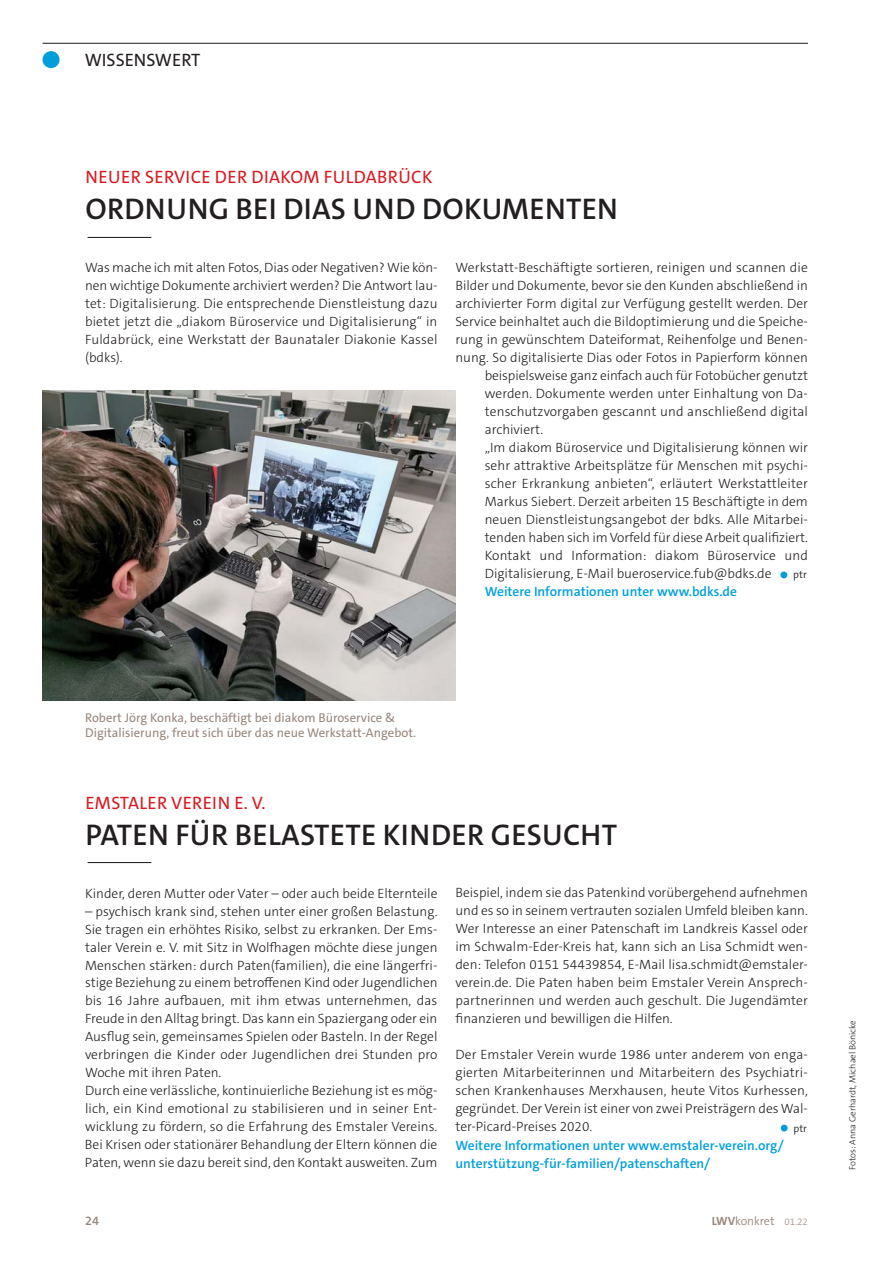
<style>
.page{position:relative;width:893px;height:1263px;background:#fff}
.page>*{position:absolute;margin:0;border:0;box-sizing:border-box;transform-origin:0 0}
.t1{font:600 30px "The Sans C5";letter-spacing:.01em;color:#231f20}
.t2{font:18px "The Sans C5";letter-spacing:.02em;color:#d81920}
.t3{font:18px "The Sans C5";color:#231f20}
.t4{font:300 13.5px/18px "The Sans C5";color:#231f20;text-align:justify}
.t5{font:600 13.5px/18px "The Sans C5";color:#009fdb}
.t6{font:12.75px/15.3px "The Sans C5";color:#99877c}
.t7{font:600 12.75px "The Sans C5";color:#99877c}
.t8{font:300 12px "The Sans C5";color:#99877c}
.t9{font:300 10.5px "The Sans C5";color:#231f20}
.t10{font:300 9px "The Sans C5";color:#231f20}
.s1{font-weight:700}
.s2{font-size:9.75px}
</style>
<div class="page">
<hr style="left:43px;top:43px;width:765px;height:1px;background:#231f20">
<div style="left:43px;top:51px;width:17px;height:17px;background:#009fdb;border-radius:50%"></div>
<hr style="left:88px;top:237px;width:63px;height:1px;background:#231f20">
<div style="left:780px;top:571px;width:7px;height:7px;background:#009fdb;border-radius:50%"></div>
<img style="left:43px;top:391px;width:412px;height:309px">
<hr style="left:88px;top:862px;width:63px;height:1px;background:#231f20">
<div style="left:781px;top:1125px;width:7px;height:6px;background:#009fdb;border-radius:50%"></div>
<h2 class="t3" style="left:85px;top:51px;width:117px">WISSENSWERT</h2>
<h1 class="t2" style="left:85px;top:168px;width:349px">NEUER SERVICE DER DIAKOM FULDABRÜCK</h1>
<h1 class="t1" style="left:85px;top:194px;width:534px">ORDNUNG BEI DIAS UND DOKUMENTEN</h1>
<p class="t4" style="left:85px;top:259px;width:354px">Was mache ich mit alten Fotos, Dias oder Negativen? Wie kön&shy;nen wichtige Dokumente archiviert werden? Die Antwort lau&shy;tet: Digitalisierung. Die entsprechende Dienstleistung dazu bietet jetzt die „diakom Büroservice und Digitalisierung“ in Fuldabrück, eine Werkstatt der Baunataler Diakonie Kassel (bdks).</p>
<p class="t4" style="left:455px;top:259px;width:354px">Werkstatt-Beschäftigte sortieren, reinigen und scannen die</p>
<p class="t4" style="left:455px;top:277px;width:354px">Bilder und Dokumente, bevor sie den Kunden abschließend in</p>
<p class="t4" style="left:455px;top:295px;width:354px">archivierter Form digital zur Verfügung gestellt werden. Der</p>
<p class="t4" style="left:455px;top:313px;width:354px">Service beinhaltet auch die Bildoptimierung und die Speiche-</p>
<p class="t4" style="left:455px;top:331px;width:354px">rung in gewünschtem Dateiformat, Reihenfolge und Benen-</p>
<p class="t4" style="left:455px;top:349px;width:354px">nung. So digitalisierte Dias oder Fotos in Papierform können</p>
<p class="t4" style="left:485px;top:367px;width:325px">beispielsweise ganz einfach auch für Fotobücher genutzt</p>
<p class="t4" style="left:485px;top:385px;width:325px">werden. Dokumente werden unter Einhaltung von Da-</p>
<p class="t4" style="left:485px;top:403px;width:325px">tenschutzvorgaben gescannt und anschließend digital</p>
<p class="t4" style="left:485px;top:421px;width:60px">archiviert.</p>
<p class="t4" style="left:485px;top:439px;width:325px">„Im diakom Büroservice und Digitalisierung können wir</p>
<p class="t4" style="left:485px;top:457px;width:325px">sehr attraktive Arbeitsplätze für Menschen mit psychi-</p>
<p class="t4" style="left:485px;top:475px;width:325px">scher Erkrankung anbieten“, erläutert Werkstattleiter</p>
<p class="t4" style="left:485px;top:493px;width:325px">Markus Siebert. Derzeit arbeiten 15 Beschäftigte in dem</p>
<p class="t4" style="left:485px;top:511px;width:325px">neuen Dienstleistungsangebot der bdks. Alle Mitarbei-</p>
<p class="t4" style="left:485px;top:529px;width:325px">tenden haben sich im Vorfeld für diese Arbeit qualifiziert.</p>
<p class="t4" style="left:485px;top:547px;width:325px">Kontakt und Information: diakom Büroservice und</p>
<p class="t4" style="left:485px;top:565px;width:288px">Digitalisierung, E-Mail bueroservice.fub@bdks.de</p>
<p class="t9" style="left:793px;top:569px;width:15px">ptr</p>
<p class="t5" style="left:485px;top:583px;width:254px">Weitere Informationen unter www.bdks.de</p>
<p class="t6" style="left:85px;top:710px;width:333px">Robert Jörg Konka, beschäftigt bei diakom Büroservice &amp;<br>Digitalisierung, freut sich über das neue Werkstatt-Angebot.</p>
<p class="t2" style="left:85px;top:793px;width:182px">EMSTALER VEREIN E. V.</p>
<p class="t1" style="left:85px;top:819px;width:533px">PATEN FÜR BELASTETE KINDER GESUCHT</p>
<p class="t4" style="left:85px;top:884px;width:354px">Kinder, deren Mutter oder Vater – oder auch beide Elternteile</p>
<p class="t4" style="left:85px;top:902px;width:354px;text-align:left">– psychisch krank sind, stehen unter einer großen Belastung.<br>Sie tragen ein erhöhtes Risiko, selbst zu erkranken. Der Ems&shy;taler Verein e. V. mit Sitz in Wolfhagen möchte diese jungen Menschen stärken: durch Paten(familien), die eine längerfri&shy;stige Beziehung zu einem betroffenen Kind oder Jugendlichen bis 16 Jahre aufbauen, mit ihm etwas unternehmen, das Freude in den Alltag bringt. Das kann ein Spaziergang oder ein Ausflug sein, gemeinsames Spielen oder Basteln. In der Regel verbringen die Kinder oder Jugendlichen drei Stunden pro Woche mit ihren Paten.<br>Durch eine verlässliche, kontinuierliche Beziehung ist es mög&shy;lich, ein Kind emotional zu stabilisieren und in seiner Ent&shy;wicklung zu fördern, so die Erfahrung des Emstaler Vereins.<br>Bei Krisen oder stationärer Behandlung der Eltern können die Paten, wenn sie dazu bereit sind, den Kontakt ausweiten. Zum</p>
<p class="t4" style="left:455px;top:884px;width:354px">Beispiel, indem sie das Patenkind vorübergehend aufnehmen und es so in seinem vertrauten sozialen Umfeld bleiben kann.<br>Wer Interesse an einer Patenschaft im Landkreis Kassel oder im Schwalm-Eder-Kreis hat, kann sich an Lisa Schmidt wen&shy;den: Telefon 0151 54439854, E-Mail lisa.schmidt@emstaler&shy;verein.de. Die Paten haben beim Emstaler Verein Ansprech&shy;partnerinnen und werden auch geschult. Die Jugendämter finanzieren und bewilligen die Hilfen.</p>
<p class="t4" style="left:455px;top:1046px;width:354px">Der Emstaler Verein wurde 1986 unter anderem von enga&shy;gierten Mitarbeiterinnen und Mitarbeitern des Psychiatri&shy;schen Krankenhauses Merxhausen, heute Vitos Kurhessen, gegründet. Der Verein ist einer von zwei Preisträgern des Wal&shy;ter-Picard-Preises 2020.</p>
<p class="t9" style="left:793px;top:1122px;width:15px">ptr</p>
<p class="t5" style="left:455px;top:1136px;width:330px">Weitere Informationen unter www.emstaler-verein.org/ unterstützung-für-familien/patenschaften/</p>
<p class="t7" style="left:85px;top:1214px;width:16px">24</p>
<p class="t8" style="left:712px;top:1214px;width:98px"><span class="s1">LWV</span>konkret <span class="s2">01.22</span></p>
<p class="t10" style="left:848px;top:1170px;width:152px;rotate:-90deg">oF tos: Anna Gerhardt, Michael Bönicke</p>
</div>
